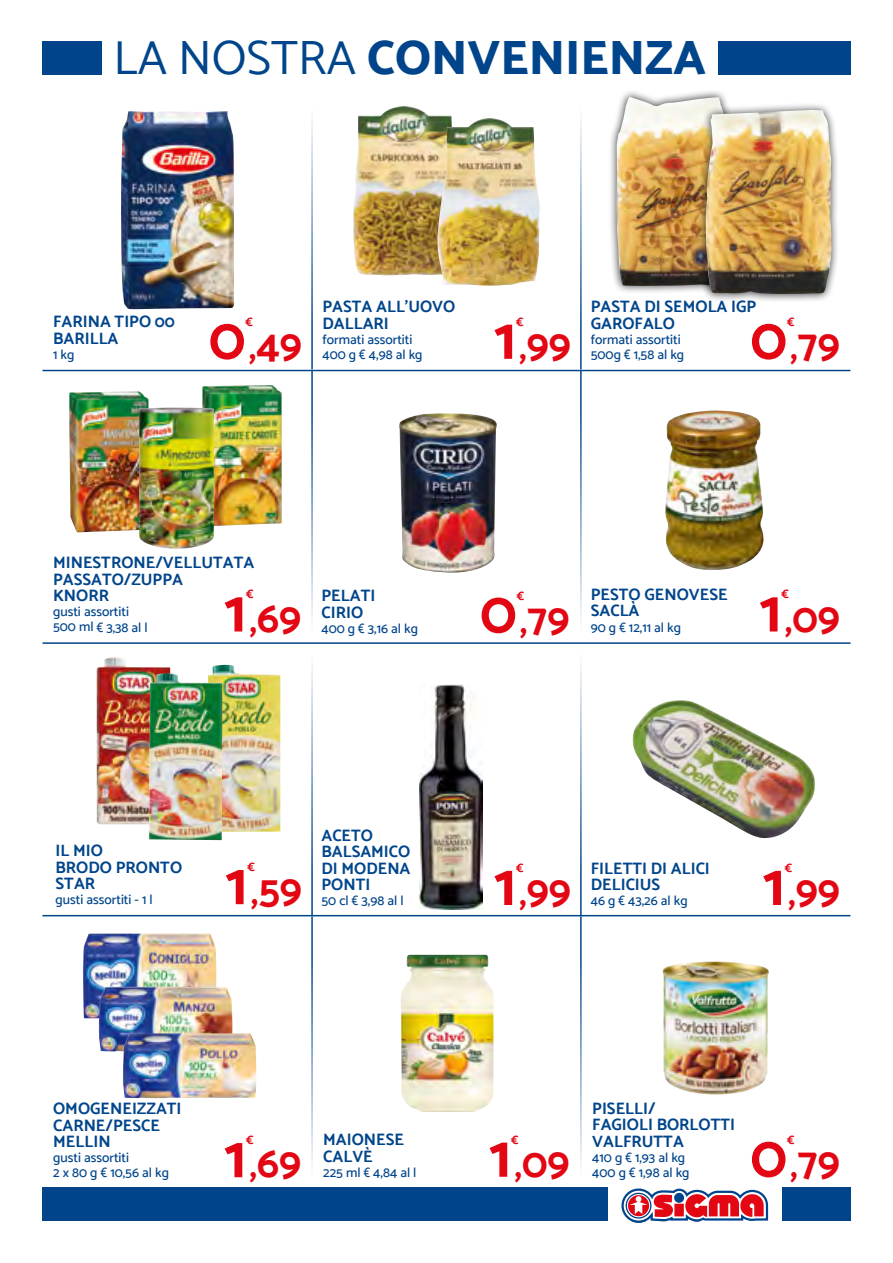
<style>
.page{position:relative;width:893px;height:1263px;background:#fff}
.page>*{position:absolute;margin:0;border:0;box-sizing:border-box;transform-origin:0 0}
.t1{font:700 60.3px "Catamaran";color:#e30613}
.t2{font:800 48px "Catamaran";color:#00458b}
.t3{font:700 42px "Catamaran";color:#e30613}
.t4{font:700 16.5px/16.5px "Catamaran";color:#00458b}
.t5{font:500 13.5px/15px "Catamaran";color:#00458b}
.t6{font:700 12px "Catamaran";color:#e30613}
.s1{font-weight:400}
.s2{font-size:36px}
</style>
<div class="page">
<div style="left:42px;top:41px;width:808px;height:34px;background:#00458b"></div>
<div style="left:102px;top:41px;width:615px;height:34px;background:#fff"></div>
<div style="left:42px;top:1188px;width:808px;height:33px;background:#00458b"></div>
<div style="left:608px;top:1188px;width:173px;height:33px;background:#fff"></div>
<svg style="left:621px;top:1188px;width:148px;height:35px"></svg>
<hr style="left:42px;top:642px;width:808px;height:2px;background:#00458b">
<hr style="left:42px;top:915px;width:808px;height:1px;background:#00458b">
<hr style="left:42px;top:370px;width:808px;height:1px;background:#00458b">
<hr style="left:311px;top:642px;width:2px;height:273px;background:#00458b">
<hr style="left:311px;top:916px;width:2px;height:271px;background:#00458b">
<hr style="left:580px;top:642px;width:2px;height:273px;background:#00458b">
<hr style="left:311px;top:370px;width:2px;height:272px;background:#00458b">
<hr style="left:580px;top:370px;width:2px;height:272px;background:#00458b">
<hr style="left:580px;top:916px;width:2px;height:271px;background:#00458b">
<hr style="left:311px;top:97px;width:2px;height:272px;background:#00458b">
<img style="left:121px;top:111px;width:113px;height:198px">
<hr style="left:580px;top:97px;width:2px;height:272px;background:#00458b">
<img style="left:353px;top:106px;width:99px;height:169px">
<img style="left:436px;top:118px;width:104px;height:168px">
<div style="left:609px;top:89px;width:132px;height:205px;background:#000;opacity:.75"></div>
<img style="left:617px;top:97px;width:116px;height:190px">
<div style="left:698px;top:102px;width:141px;height:200px;background:#000;opacity:.75"></div>
<img style="left:706px;top:110px;width:125px;height:184px">
<img style="left:202px;top:385px;width:80px;height:141px">
<img style="left:69px;top:391px;width:80px;height:142px">
<img style="left:139px;top:408px;width:75px;height:141px">
<img style="left:665px;top:410px;width:98px;height:160px">
<img style="left:399px;top:413px;width:98px;height:160px">
<img style="left:419px;top:685px;width:64px;height:224px">
<img style="left:632px;top:700px;width:183px;height:138px">
<img style="left:83px;top:933px;width:133px;height:86px">
<img style="left:99px;top:987px;width:133px;height:65px">
<img style="left:123px;top:1033px;width:133px;height:65px">
<img style="left:401px;top:955px;width:93px;height:157px">
<img style="left:662px;top:962px;width:107px;height:132px">
<img style="left:212px;top:665px;width:68px;height:167px">
<img style="left:97px;top:657px;width:73px;height:167px">
<img style="left:149px;top:673px;width:73px;height:167px">
<h2 class="t2" style="left:114px;top:30px;width:594px"><span class="s1">LA NOSTRA</span> CONVENIENZA</h2>
<p class="t4" style="left:53px;top:313px;width:123px">FARINA TIPO 00<br>BARILLA</p>
<p class="t5" style="left:53px;top:347px;width:23px">1 kg</p>
<p class="t6" style="left:245px;top:315px;width:9px">€</p>
<h3 class="t3" style="left:249px;top:320px;width:55px"><span class="s2">,</span>49</h3>
<h1 class="t1" style="left:209px;top:303px;width:38px">0</h1>
<p class="t4" style="left:322px;top:298px;width:134px">PASTA ALL’UOVO<br>DALLARI</p>
<p class="t5" style="left:322px;top:332px;width:102px">formati assortiti<br>400 g € 4,98 al kg</p>
<h1 class="t1" style="left:750px;top:303px;width:38px">0</h1>
<p class="t4" style="left:591px;top:298px;width:167px">PASTA DI SEMOLA IGP<br>GAROFALO</p>
<p class="t5" style="left:591px;top:332px;width:95px">formati assortiti<br>500g € 1,58 al kg</p>
<p class="t6" style="left:516px;top:315px;width:9px">€</p>
<h3 class="t3" style="left:519px;top:320px;width:53px"><span class="s2">,</span>99</h3>
<p class="t6" style="left:787px;top:315px;width:9px">€</p>
<h3 class="t3" style="left:790px;top:320px;width:51px"><span class="s2">,</span>79</h3>
<h1 class="t1" style="left:494px;top:303px;width:24px">1</h1>
<p class="t4" style="left:53px;top:554px;width:203px">MINESTRONE/VELLUTATA<br>PASSATO/ZUPPA<br>KNORR</p>
<p class="t5" style="left:53px;top:604px;width:96px">gusti assortiti<br>500 ml € 3,38 al l</p>
<h1 class="t1" style="left:759px;top:575px;width:24px">1</h1>
<p class="t4" style="left:591px;top:586px;width:138px">PESTO GENOVESE<br>SACLÀ</p>
<p class="t4" style="left:321px;top:587px;width:55px">PELATI<br>CIRIO</p>
<p class="t5" style="left:321px;top:620px;width:98px">400 g € 3,16 al kg</p>
<p class="t6" style="left:246px;top:587px;width:9px">€</p>
<h3 class="t3" style="left:249px;top:592px;width:53px"><span class="s2">,</span>69</h3>
<p class="t6" style="left:781px;top:587px;width:9px">€</p>
<h3 class="t3" style="left:785px;top:592px;width:57px"><span class="s2">,</span>09</h3>
<p class="t6" style="left:517px;top:588px;width:9px">€</p>
<h3 class="t3" style="left:520px;top:593px;width:51px"><span class="s2">,</span>79</h3>
<h1 class="t1" style="left:224px;top:575px;width:24px">1</h1>
<h1 class="t1" style="left:480px;top:576px;width:38px">0</h1>
<p class="t5" style="left:591px;top:619px;width:92px">90 g € 12,11 al kg</p>
<p class="t4" style="left:56px;top:842px;width:128px">IL MIO<br>BRODO PRONTO<br>STAR</p>
<p class="t5" style="left:56px;top:892px;width:99px">gusti assortiti - 1 l</p>
<p class="t6" style="left:247px;top:860px;width:9px">€</p>
<h3 class="t3" style="left:251px;top:865px;width:53px"><span class="s2">,</span>59</h3>
<h1 class="t1" style="left:225px;top:848px;width:24px">1</h1>
<p class="t4" style="left:321px;top:826px;width:91px">ACETO<br>BALSAMICO<br>DI MODENA<br>PONTI</p>
<p class="t5" style="left:321px;top:893px;width:84px">50 cl € 3,98 al l</p>
<p class="t6" style="left:516px;top:861px;width:9px">€</p>
<h3 class="t3" style="left:519px;top:866px;width:53px"><span class="s2">,</span>99</h3>
<h1 class="t1" style="left:494px;top:849px;width:24px">1</h1>
<p class="t4" style="left:591px;top:859px;width:121px">FILETTI DI ALICI<br>DELICIUS</p>
<p class="t5" style="left:591px;top:893px;width:98px">46 g € 43,26 al kg</p>
<p class="t6" style="left:785px;top:861px;width:9px">€</p>
<h3 class="t3" style="left:788px;top:866px;width:53px"><span class="s2">,</span>99</h3>
<h1 class="t1" style="left:763px;top:849px;width:24px">1</h1>
<p class="t4" style="left:53px;top:1100px;width:130px">OMOGENEIZZATI<br>CARNE/PESCE<br>MELLIN</p>
<p class="t5" style="left:53px;top:1150px;width:117px">gusti assortiti<br>2 x 80 g € 10,56 al kg</p>
<h1 class="t1" style="left:489px;top:1121px;width:24px">1</h1>
<p class="t4" style="left:323px;top:1131px;width:82px">MAIONESE<br>CALVÈ</p>
<p class="t5" style="left:323px;top:1164px;width:95px">225 ml € 4,84 al l</p>
<p class="t6" style="left:511px;top:1132px;width:9px">€</p>
<h3 class="t3" style="left:514px;top:1138px;width:57px"><span class="s2">,</span>09</h3>
<p class="t6" style="left:246px;top:1133px;width:9px">€</p>
<h3 class="t3" style="left:249px;top:1138px;width:53px"><span class="s2">,</span>69</h3>
<h1 class="t1" style="left:224px;top:1121px;width:24px">1</h1>
<p class="t4" style="left:592px;top:1100px;width:144px">PISELLI/<br>FAGIOLI BORLOTTI<br>VALFRUTTA</p>
<p class="t5" style="left:592px;top:1149px;width:99px">410 g € 1,93 al kg<br>400 g € 1,98 al kg</p>
<p class="t6" style="left:787px;top:1132px;width:9px">€</p>
<h3 class="t3" style="left:790px;top:1137px;width:51px"><span class="s2">,</span>79</h3>
<h1 class="t1" style="left:750px;top:1120px;width:38px">0</h1>
</div>
